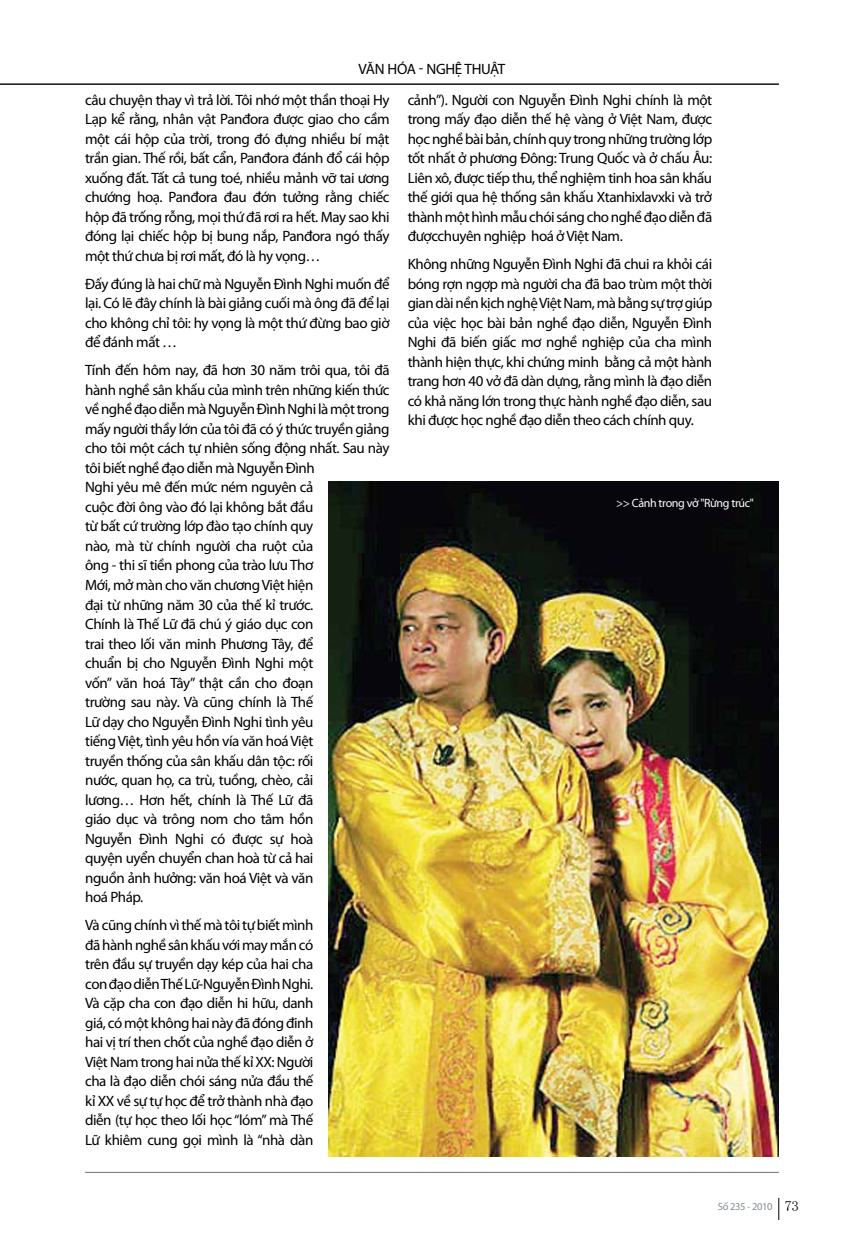
<style>
.page{position:relative;width:864px;height:1242px;background:#fff}
.page>*{position:absolute;margin:0;border:0;box-sizing:border-box;transform-origin:0 0}
.t1{font:15px/19.5px "Myriad Pro";letter-spacing:-.03em;color:#000;text-align:justify}
.t2{font:12px "Myriad Pro";color:#fff}
.t3{font:10.5px "Myriad Pro";letter-spacing:-.03em;color:#828b92}
.s1{font-family:"MS Mincho";font-size:14.25px;color:#000}
</style>
<div class="page">
<img style="left:328px;top:482px;width:450px;height:675px">
<hr style="left:0;top:84px;width:778px;height:1px;background:#0a0a0b">
<hr style="left:85px;top:1172px;width:693px;height:1px;background:#6d6e71">
<svg style="left:778px;top:1198px;width:1px;height:22px"></svg>
<p class="t1" style="left:358px;top:59px;width:148px">văn hóa - nghệ thuật</p>
<p class="t1" style="left:85px;top:90px;width:306px">câu chuyện thay vì trả lời. Tôi nhớ một thần thoại Hy Lạp kể rằng, nhân vật Panđora được giao cho cầm một cái hộp của trời, trong đó đựng nhiều bí mật trần gian. Thế rồi, bất cẩn, Panđora đánh đổ cái hộp xuống đất. Tất cả tung toé, nhiều mảnh vỡ tai ương chướng hoạ. Panđora đau đớn tưởng rằng chiếc hộp đã trống rỗng, mọi thứ đã rơi ra hết. May sao khi đóng lại chiếc hộp bị bung nắp, Panđora ngó thấy một thứ chưa bị rơi mất, đó là hy vọng…</p>
<p class="t1" style="left:85px;top:274px;width:306px">Đấy đúng là hai chữ mà Nguyễn Đình Nghi muốn để lại. Có lẽ đây chính là bài giảng cuối mà ông đã để lại cho không chỉ tôi: hy vọng là một thứ đừng bao giờ để đánh mất …</p>
<p class="t1" style="left:85px;top:360px;width:306px;text-align:left">Tính đến hôm nay, đã hơn 30 năm trôi qua, tôi đã hành nghề sân khấu của mình trên những kiến thức về nghề đạo diễn mà Nguyễn Đình Nghi là một trong mấy người thầy lớn của tôi đã có ý thức truyền giảng cho tôi một cách tự nhiên sống động nhất. Sau này tôi biết nghề đạo diễn mà Nguyễn Đình<br>Nghi yêu mê đến mức ném nguyên cả<br>cuộc đời ông vào đó lại không bắt đầu<br>từ bất cứ trường lớp đào tạo chính quy<br>nào, mà từ chính người cha ruột của<br>ông - thi sĩ tiền phong của trào lưu Thơ<br>Mới, mở màn cho văn chương Việt hiện<br>đại từ những năm 30 của thế kỉ trước.<br>Chính là Thế Lữ đã chú ý giáo dục con<br>trai theo lối văn minh Phương Tây, để<br>chuẩn bị cho Nguyễn Đình Nghi một<br>vốn” văn hoá Tây” thật cần cho đoạn<br>trường sau này. Và cũng chính là Thế<br>Lữ dạy cho Nguyễn Đình Nghi tình yêu<br>tiếng Việt, tình yêu hồn vía văn hoá Việt<br>truyền thống của sân khấu dân tộc: rối<br>nước, quan họ, ca trù, tuồng, chèo, cải<br>lương… Hơn hết, chính là Thế Lữ đã<br>giáo dục và trông nom cho tâm hồn<br>Nguyễn Đình Nghi có được sự hoà<br>quyện uyển chuyển chan hoà từ cả hai<br>nguồn ảnh hưởng: văn hoá Việt và văn<br>hoá Pháp.</p>
<p class="t1" style="left:85px;top:915px;width:230px">Và cũng chính vì thế mà tôi tự biết mình đã hành nghề sân khấu với may mắn có trên đầu sự truyền dạy kép của hai cha con đạo diễn Thế Lữ-Nguyễn Đình Nghi.<br>Và cặp cha con đạo diễn hi hữu, danh giá, có một không hai này đã đóng đinh hai vị trí then chốt của nghề đạo diễn ở Việt Nam trong hai nửa thế kỉ XX: Người cha là đạo diễn chói sáng nửa đầu thế kỉ XX về sự tự học để trở thành nhà đạo diễn (tự học theo lối học “lóm” mà Thế Lữ khiêm cung gọi mình là “nhà dàn</p>
<p class="t1" style="left:407px;top:90px;width:306px">cảnh”). Người con Nguyễn Đình Nghi chính là một trong mấy đạo diễn thế hệ vàng ở Việt Nam, được học nghề bài bản, chính quy trong những trường lớp tốt nhất ở phương Đông: Trung Quốc và ở chấu Âu:<br>Liên xô, được tiếp thu, thể nghiệm tinh hoa sân khấu thế giới qua hệ thống sân khấu Xtanhixlavxki và trở thành một hình mẫu chói sáng cho nghề đạo diễn đã đượcchuyên nghiệp hoá ở Việt Nam.</p>
<p class="t1" style="left:407px;top:254px;width:306px">Không những Nguyễn Đình Nghi đã chui ra khỏi cái bóng rợn ngợp mà người cha đã bao trùm một thời gian dài nền kịch nghệ Việt Nam, mà bằng sự trợ giúp của việc học bài bản nghề đạo diễn, Nguyễn Đình Nghi đã biến giấc mơ nghề nghiệp của cha mình thành hiện thực, khi chứng minh bằng cả một hành trang hơn 40 vở đã dàn dựng, rằng mình là đạo diễn có khả năng lớn trong thực hành nghề đạo diễn, sau khi được học nghề đạo diễn theo cách chính quy.</p>
<p class="t2" style="left:615px;top:495px;width:139px">&gt;&gt; Cảnh trong vở "Rừng trúc"</p>
<p class="t3" style="left:717px;top:1199px;width:83px">Số 235 - 2010 <span class="s1">73</span></p>
</div>
